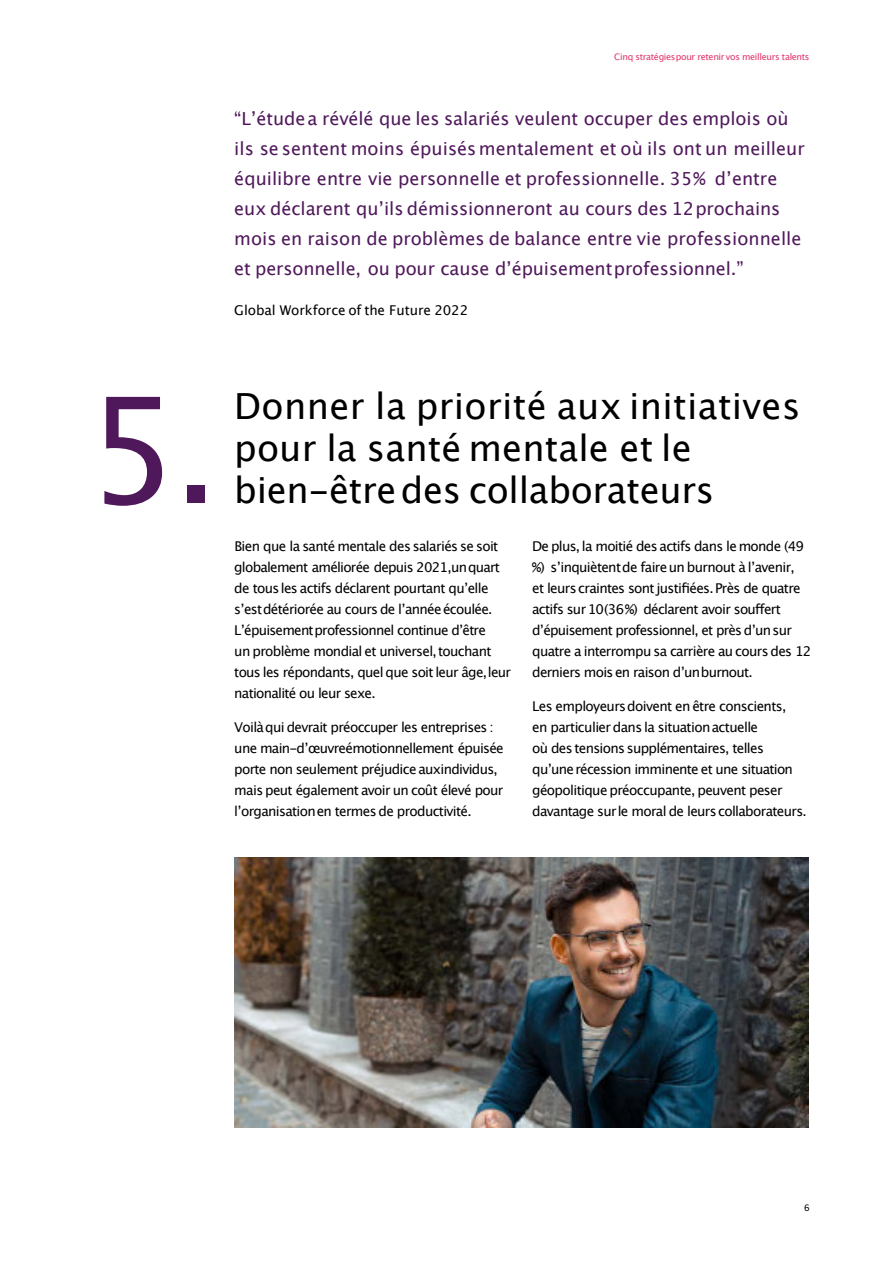
<style>
.page{position:relative;width:894px;height:1264px;background:#fff}
.page>*{position:absolute;margin:0;border:0;box-sizing:border-box;transform-origin:0 0}
.t1{font:147px "Lucida Grande";color:#4f185a}
.t2{font:36px/42px "Lucida Grande";color:#000}
.t3{font:18px/30px "Lucida Grande";color:#4f185a}
.t4{font:13.5px/21px "Lucida Grande";letter-spacing:-.05em;color:#000}
.t5{font:13.5px "Lucida Grande";letter-spacing:-.005em;color:#000}
.t6{font:9px "Lucida Grande";letter-spacing:-.035em;color:#e23369}
.t7{font:9px "Lucida Grande";color:#000}
</style>
<div class="page">
<img style="left:234px;top:857px;width:574px;height:270px">
<p class="t6" style="left:614px;top:53px;width:197px">Cinq stratégiespour retenir vos meilleurs talents</p>
<p class="t3" style="left:234px;top:105px;width:572px">“Lʼétudea révélé que les salariés veulent occuper des emplois où ils se sentent moins épuisésmentalement et où ils ont un meilleur équilibre entre vie personnelle et professionnelle. 35% dʼentre eux déclarent quʼils démissionneront au cours des 12prochains mois en raison de problèmes de balance entre vie professionnelle et personnelle, ou pour cause dʼépuisementprofessionnel.”</p>
<p class="t5" style="left:234px;top:305px;width:235px">Global Workforce of the Future 2022</p>
<h1 class="t1" style="left:86px;top:388px;width:134px">5.</h1>
<h2 class="t2" style="left:234px;top:388px;width:567px">Donner la priorité aux initiatives pour la santé mentale et le</h2>
<h2 class="t2" style="left:234px;top:472px;width:481px">bien-êtredes collaborateurs</h2>
<p class="t4" style="left:234px;top:536px;width:278px">Bien que la santé mentale des salariés se soit globalement améliorée depuis 2021,unquart de tousles actifs déclarent pourtant quʼelle sʼestdétériorée au cours de lʼannéeécoulée.<br>Lʼépuisementprofessionnel continue dʼêtre<br>un problème mondial et universel,touchant tous les répondants, quel que soit leur âge,leur nationalité ou leur sexe.</p>
<p class="t4" style="left:234px;top:717px;width:271px">Voilàqui devrait préoccuper les entreprises : une main-dʼœuvreémotionnellement épuisée porte non seulement préjudice auxindividus, mais peut également avoir un coût élevé pour lʼorganisationen termes de productivité.</p>
<p class="t4" style="left:532px;top:536px;width:281px">De plus, la moitié des actifs dans le monde (49 %) sʼinquiètentde faireun burnout à lʼavenir,<br>et leurs craintes sontjustifiées.Près de quatre actifs sur 10(36%) déclarent avoir souffert dʼépuisement professionnel, et près dʼun sur quatre a interrompu sa carrière au cours des 12 derniers mois en raison dʼunburnout.</p>
<p class="t4" style="left:532px;top:696px;width:276px">Les employeursdoivent en être conscients,<br>en particulier dans la situationactuelle<br>où des tensions supplémentaires, telles quʼunerécession imminente et une situation géopolitique préoccupante, peuvent peser davantage surle moral de leurscollaborateurs.</p>
<p class="t7" style="left:803px;top:1204px;width:7px">6</p>
</div>
